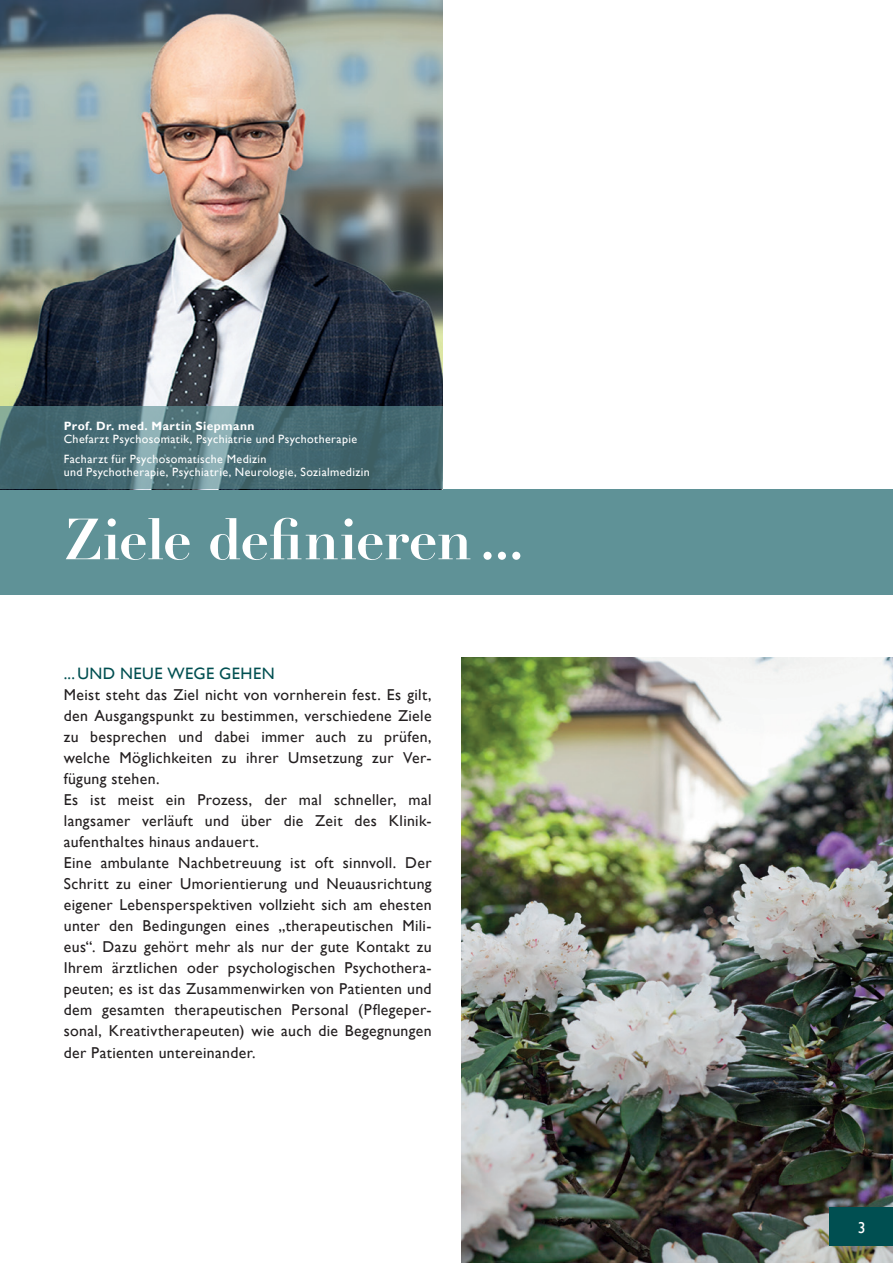
<style>
.page{position:relative;width:893px;height:1263px;background:#fff}
.page>*{position:absolute;margin:0;border:0;box-sizing:border-box;transform-origin:0 0}
.t1{font:700 57px "Didot LT Pro";letter-spacing:-.02em;color:#fff}
.t2{font:16.5px "Gill Alt One";letter-spacing:.025em;color:#004f51}
.t3{font:15.75px/21px "Gill Alt One";letter-spacing:.025em;color:#231f20}
.t4{font:15.75px "Gill Alt One";color:#fff}
.t5{font:12px/19.8px "Gill Alt One";letter-spacing:.03em;color:#fff}
.t6{font:700 12px "Gill Alt One";letter-spacing:.035em;color:#fff}
</style>
<div class="page">
<div style="left:0;top:489px;width:893px;height:105px;background:#5f9297"></div>
<img style="left:461px;top:658px;width:432px;height:605px">
<img style="left:0;top:0;width:442px;height:406px">
<svg style="left:0;top:406px;width:442px;height:83px;background:#4c7077"></svg>
<div style="left:829px;top:1208px;width:64px;height:38px;background:#004f51"></div>
<p class="t6" style="left:64px;top:419px;width:192px">Prof. Dr. med. Martin Siepmann</p>
<p class="t5" style="left:64px;top:429px;width:295px">Chefarzt Psychosomatik, Psychiatrie und Psychotherapie<br>Facharzt für Psychosomatische Medizin</p>
<p class="t5" style="left:64px;top:462px;width:308px">und Psychotherapie, Psychiatrie, Neurologie, Sozialmedizin</p>
<h1 class="t1" style="left:64px;top:504px;width:462px">Ziele definieren...</h1>
<p class="t2" style="left:64px;top:663px;width:212px">... UND NEUE WEGE GEHEN</p>
<p class="t3" style="left:64px;top:684px;width:369px">Meist steht das Ziel nicht von vornherein fest. Es gilt, den Ausgangspunkt zu bestimmen, verschiedene Ziele zu besprechen und dabei immer auch zu prüfen, welche Möglichkeiten zu ihrer Umsetzung zur Ver&shy;fügung stehen.<br>Es ist meist ein Prozess, der mal schneller, mal langsamer verläuft und über die Zeit des Klinik&shy;aufenthaltes hinaus andauert.<br>Eine ambulante Nachbetreuung ist oft sinnvoll. Der Schritt zu einer Umorientierung und Neuausrichtung eigener Lebensperspektiven vollzieht sich am ehesten unter den Bedingungen eines „therapeutischen Mili&shy;eus“. Dazu gehört mehr als nur der gute Kontakt zu Ihrem ärztlichen oder psychologischen Psychothera&shy;peuten; es ist das Zusammenwirken von Patienten und dem gesamten therapeutischen Personal (Pflegeper&shy;sonal, Kreativtherapeuten) wie auch die Begegnungen der Patienten untereinander.</p>
<p class="t4" style="left:858px;top:1218px;width:9px">3</p>
</div>
